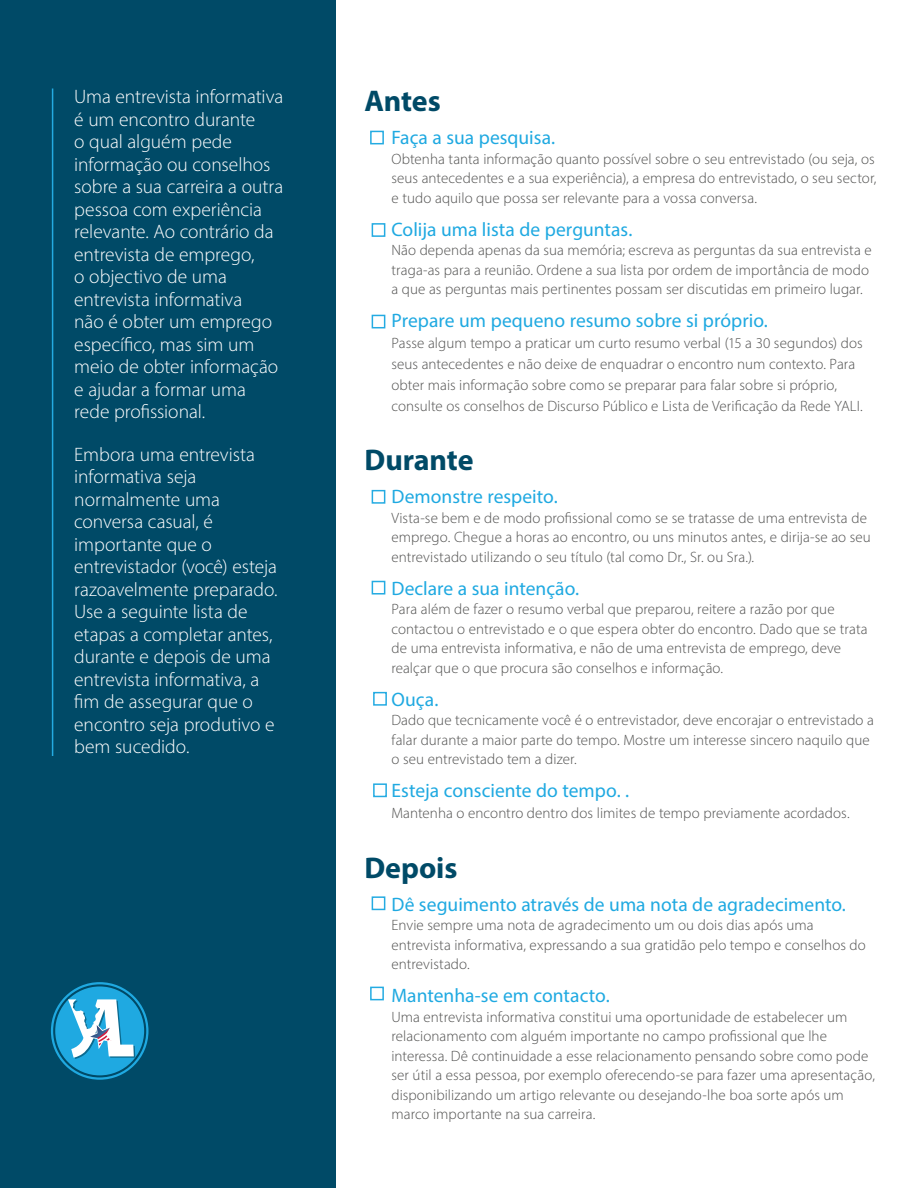
<style>
.page{position:relative;width:918px;height:1188px;background:#fff}
.page>*{position:absolute;margin:0;border:0;box-sizing:border-box;transform-origin:0 0}
.t1{font:700 30px "Myriad Pro";letter-spacing:-.005em;color:#004a67}
.t2{font:300 19.5px/22.5px "Myriad Pro";letter-spacing:-.005em;color:#fff}
.t3{font:19.5px "Myriad Pro";color:#1fa9e1}
.t4{font:300 15px/19.5px "Myriad Pro";letter-spacing:.005em;color:#50504f}
</style>
<div class="page">
<div style="left:0;top:0;width:335px;height:1188px;background:#004a67"></div>
<hr style="left:52px;top:88px;width:1px;height:668px;background:#24abe2">
<div style="left:370px;top:131px;width:14px;height:13px;border:2px solid #24abe2"></div>
<div style="left:372px;top:223px;width:13px;height:14px;border:2px solid #24abe2"></div>
<div style="left:372px;top:315px;width:13px;height:13px;border:2px solid #24abe2"></div>
<div style="left:372px;top:490px;width:13px;height:14px;border:2px solid #24abe2"></div>
<div style="left:372px;top:581px;width:13px;height:14px;border:2px solid #24abe2"></div>
<div style="left:373px;top:692px;width:14px;height:14px;border:2px solid #24abe2"></div>
<div style="left:373px;top:783px;width:14px;height:14px;border:2px solid #24abe2"></div>
<div style="left:372px;top:896px;width:13px;height:14px;border:2px solid #24abe2"></div>
<div style="left:370px;top:987px;width:14px;height:13px;border:2px solid #24abe2"></div>
<svg style="left:51px;top:982px;width:98px;height:98px"></svg>
<p class="t2" style="left:74px;top:85px;width:211px">Uma entrevista informativa é um encontro durante<br>o qual alguém pede informação ou conselhos sobre a sua carreira a outra pessoa com experiência relevante. Ao contrário da entrevista de emprego,<br>o objectivo de uma entrevista informativa<br>não é obter um emprego específico, mas sim um meio de obter informação e ajudar a formar uma rede profissional.</p>
<p class="t2" style="left:74px;top:443px;width:205px">Embora uma entrevista informativa seja normalmente uma conversa casual, é importante que o entrevistador (você) esteja razoavelmente preparado.<br>Use a seguinte lista de etapas a completar antes, durante e depois de uma entrevista informativa, a fim de assegurar que o encontro seja produtivo e bem sucedido.</p>
<h1 class="t1" style="left:364px;top:81px;width:78px">Antes</h1>
<h2 class="t3" style="left:392px;top:125px;width:165px">Faça a sua pesquisa.</h2>
<p class="t4" style="left:392px;top:149px;width:487px;text-align:justify">Obtenha tanta informação quanto possível sobre o seu entrevistado (ou seja, os seus antecedentes e a sua experiência), a empresa do entrevistado, o seu sector, e tudo aquilo que possa ser relevante para a vossa conversa.</p>
<h2 class="t3" style="left:392px;top:217px;width:243px">Colija uma lista de perguntas.</h2>
<p class="t4" style="left:392px;top:240px;width:482px">Não dependa apenas da sua memória; escreva as perguntas da sua entrevista e traga-as para a reunião. Ordene a sua lista por ordem de importância de modo a que as perguntas mais pertinentes possam ser discutidas em primeiro lugar.</p>
<h2 class="t3" style="left:392px;top:308px;width:378px">Prepare um pequeno resumo sobre si próprio.</h2>
<p class="t4" style="left:392px;top:332px;width:473px;line-height:21px">Passe algum tempo a praticar um curto resumo verbal (15 a 30 segundos) dos seus antecedentes e não deixe de enquadrar o encontro num contexto. Para obter mais informação sobre como se preparar para falar sobre si próprio, consulte os conselhos de Discurso Público e Lista de Verificação da Rede YALI.</p>
<h1 class="t1" style="left:364px;top:441px;width:111px">Durante</h1>
<h2 class="t3" style="left:392px;top:485px;width:168px">Demonstre respeito.</h2>
<p class="t4" style="left:392px;top:508px;width:481px">Vista-se bem e de modo profissional como se se tratasse de uma entrevista de emprego. Chegue a horas ao encontro, ou uns minutos antes, e dirija-se ao seu entrevistado utilizando o seu título (tal como Dr., Sr. ou Sra.).</p>
<h2 class="t3" style="left:392px;top:576px;width:189px">Declare a sua intenção.</h2>
<p class="t4" style="left:392px;top:599px;width:478px">Para além de fazer o resumo verbal que preparou, reitere a razão por que contactou o entrevistado e o que espera obter do encontro. Dado que se trata de uma entrevista informativa, e não de uma entrevista de emprego, deve realçar que o que procura são conselhos e informação.</p>
<h2 class="t3" style="left:392px;top:687px;width:48px">Ouça.</h2>
<p class="t4" style="left:392px;top:710px;width:484px">Dado que tecnicamente você é o entrevistador, deve encorajar o entrevistado a falar durante a maior parte do tempo. Mostre um interesse sincero naquilo que o seu entrevistado tem a dizer.</p>
<h2 class="t3" style="left:392px;top:779px;width:239px">Esteja consciente do tempo. .</h2>
<p class="t4" style="left:392px;top:803px;width:460px">Mantenha o encontro dentro dos limites de tempo previamente acordados.</p>
<h1 class="t1" style="left:364px;top:848px;width:94px">Depois</h1>
<h2 class="t3" style="left:392px;top:892px;width:456px">Dê seguimento através de uma nota de agradecimento.</h2>
<p class="t4" style="left:392px;top:915px;width:476px">Envie sempre uma nota de agradecimento um ou dois dias após uma entrevista informativa, expressando a sua gratidão pelo tempo e conselhos do entrevistado.</p>
<h2 class="t3" style="left:392px;top:983px;width:220px">Mantenha-se em contacto.</h2>
<p class="t4" style="left:392px;top:1007px;width:485px">Uma entrevista informativa constitui uma oportunidade de estabelecer um relacionamento com alguém importante no campo profissional que lhe interessa. Dê continuidade a esse relacionamento pensando sobre como pode ser útil a essa pessoa, por exemplo oferecendo-se para fazer uma apresentação, disponibilizando um artigo relevante ou desejando-lhe boa sorte após um marco importante na sua carreira.</p>
</div>
